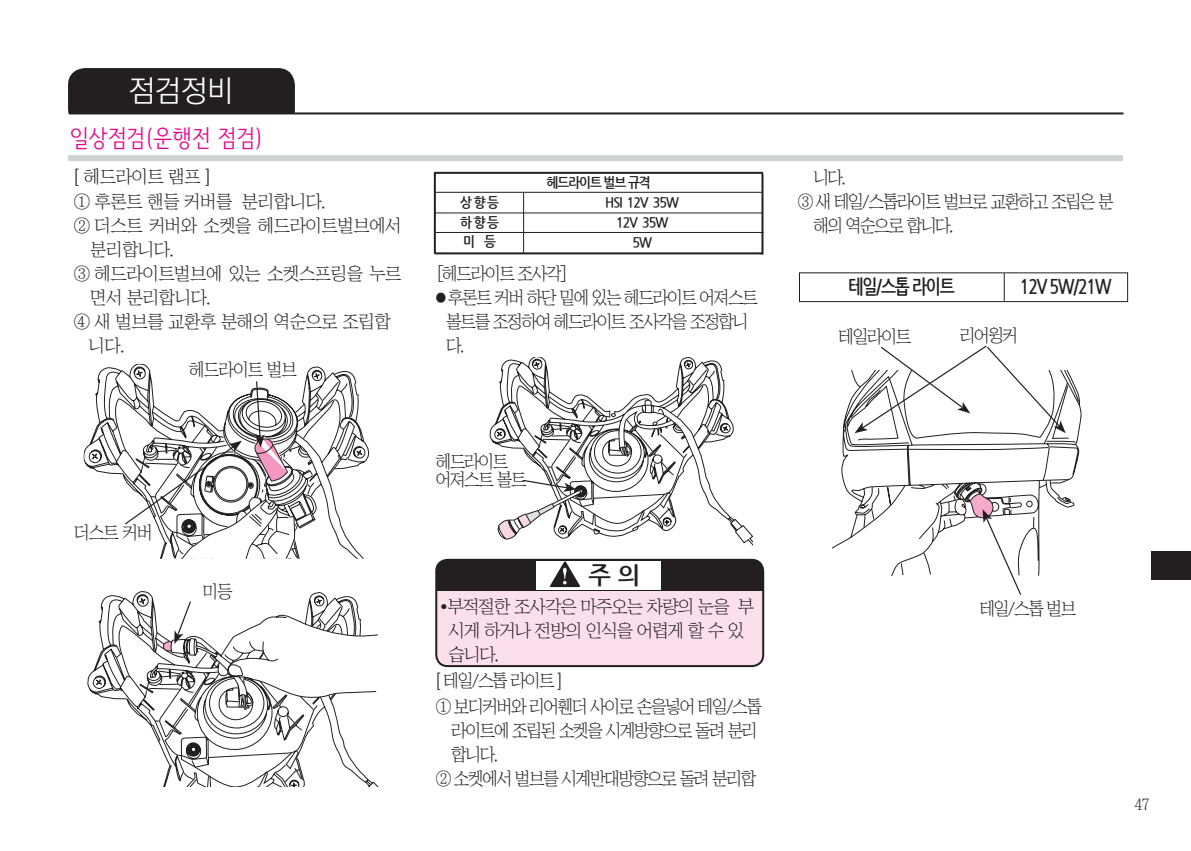
<style>
.page{position:relative;width:1191px;height:851px;background:#fff}
.page>*{position:absolute;margin:0;border:0;box-sizing:border-box;transform-origin:0 0}
.정규{font:300 30px "Ko Pub Dotum";color:#fff}
.정규-2{font:24px "Se N CL";color:#ed028c}
.정규-3{font:700 24px "Nanum Gothic";color:#231f20}
.정규-4{font:700 20px "Nanum Gothic";letter-spacing:-.075em;color:#231f20;scale:.8 1}
.정규-5{font:18px/24px "Chosunilbo NM";letter-spacing:-.075em;color:#231f20;scale:.95 1}
.정규-6{font:18px/24px "Chosunilbo NM";letter-spacing:-.025em;color:#231f20}
.정규-7{font:18px/24px "Chosunilbo NM";letter-spacing:-.05em;color:#231f20}
.중고9_5{font:18px "Chosunilbo NM";letter-spacing:-.025em;color:#231f20}
.중고9_5-2{font:18px "Chosunilbo NM";letter-spacing:-.025em;color:#231f20;scale:.95 1}
.정규-8{font:18px "Chosunilbo NM";letter-spacing:-.075em;color:#231f20}
.정규-9{font:16px "Chosunilbo NM";color:#231f20;scale:.95 1}
.정규-10{font:700 14px "Nanum Gothic";letter-spacing:-.075em;color:#231f20;scale:.9 1}
.s1{font-family:"Ko Pub Dotum";font-weight:300}
.s2{font-size:12px}
</style>
<div class="page">
<div style="left:1151px;top:551px;width:40px;height:29px;background:#231f20"></div>
<div style="left:68px;top:68px;width:227px;height:58px;background:#231f20;border-radius:17px"></div>
<div style="left:57px;top:113px;width:243px;height:29px;background:#fff"></div>
<div style="left:68px;top:155px;width:1055px;height:6px;background:#d1d2d4"></div>
<svg style="left:89px;top:366px;width:277px;height:192px"></svg>
<hr style="left:523px;top:192px;width:1px;height:61px;background:#231f20">
<div style="left:436px;top:559px;width:327px;height:107px;background:#fbdfeb;border-radius:11px"></div>
<div style="left:436px;top:559px;width:327px;height:32px;background:#231f20"></div>
<div style="left:435px;top:558px;width:329px;height:109px;border:2px solid #231f20;border-radius:11px"></div>
<div style="left:536px;top:561px;width:124px;height:28px;background:#fff"></div>
<svg style="left:549px;top:560px;width:32px;height:27px"></svg>
<hr style="left:435px;top:212px;width:328px;height:1px;background:#231f20">
<hr style="left:436px;top:232px;width:327px;height:1px;background:#231f20">
<hr style="left:435px;top:192px;width:328px;height:1px;background:#231f20">
<hr style="left:434px;top:172px;width:329px;height:2px;background:#231f20">
<hr style="left:434px;top:252px;width:329px;height:2px;background:#231f20">
<hr style="left:434px;top:172px;width:2px;height:81px;background:#231f20">
<hr style="left:761px;top:173px;width:2px;height:81px;background:#231f20">
<div style="left:799px;top:272px;width:329px;height:30px;border:1px solid #231f20"></div>
<svg style="left:1003px;top:273px;width:1px;height:28px"></svg>
<svg style="left:490px;top:421px;width:262px;height:124px"></svg>
<svg style="left:494px;top:358px;width:237px;height:176px"></svg>
<svg style="left:498px;top:385px;width:205px;height:154px"></svg>
<svg style="left:93px;top:593px;width:263px;height:107px"></svg>
<svg style="left:117px;top:600px;width:261px;height:186px"></svg>
<svg style="left:113px;top:380px;width:221px;height:178px"></svg>
<svg style="left:832px;top:370px;width:249px;height:179px"></svg>
<svg style="left:855px;top:478px;width:219px;height:117px"></svg>
<svg style="left:854px;top:345px;width:211px;height:88px"></svg>
<hr style="left:69px;top:112px;width:1054px;height:2px;background:#231f20">
<p class="정규" style="left:129px;top:76px;width:106px">점검정비</p>
<p class="정규-2" style="left:70px;top:127px;width:195px">일상점검(운행전 점검)</p>
<p class="중고9_5" style="left:74px;top:167px;width:139px"><span class="s1">[</span> 헤드라이트 램프 <span class="s1">]</span></p>
<p class="중고9_5" style="left:74px;top:192px;width:253px">① 후론트 핸들 커버를 분리합니다.</p>
<p class="정규-6" style="left:90px;top:213px;width:313px;text-indent:-16px">② 더스트 커버와 소켓을 헤드라이트벌브에서 분리합니다.</p>
<p class="정규-6" style="left:90px;top:261px;width:313px;text-indent:-16px">③ 헤드라이트벌브에 있는 소켓스프링을 누르 면서 분리합니다.</p>
<p class="정규-6" style="left:74px;top:309px;width:318px">④ 새 벌브를 교환후 분해의 역순으로 조립합</p>
<p class="정규-8" style="left:89px;top:336px;width:37px">니다.</p>
<p class="정규-5" style="left:189px;top:357px;width:115px">헤드라이트 벌브</p>
<p class="정규-5" style="left:74px;top:520px;width:84px">더스트 커버</p>
<p class="정규-5" style="left:202px;top:579px;width:33px">미등</p>
<p class="정규-10" style="left:460px;top:196px;width:45px">상 향 등</p>
<p class="정규-10" style="left:460px;top:216px;width:45px">하 향 등</p>
<p class="정규-10" style="left:463px;top:235px;width:38px">미 등</p>
<p class="정규-10" style="left:546px;top:175px;width:117px">헤드라이트 벌브 규격</p>
<p class="정규-10" style="left:605px;top:196px;width:83px">HSI 12V 35W</p>
<p class="정규-10" style="left:616px;top:215px;width:60px">12V 35W</p>
<p class="정규-10" style="left:632px;top:235px;width:23px">5W</p>
<p class="정규-5" style="left:436px;top:261px;width:141px">[헤드라이트 조사각]</p>
<p class="정규-5" style="left:446px;top:285px;width:330px;text-indent:-10px"><span class="s2">●</span> 후론트 커버 하단 밑에 있는 헤드라이트 어져스트 볼트를 조정하여 헤드라이트 조사각을 조정합니 다.</p>
<p class="정규-5" style="left:436px;top:449px;width:78px">헤드라이트</p>
<p class="정규-5" style="left:436px;top:467px;width:97px">어져스트 볼트</p>
<p class="정규-3" style="left:588px;top:563px;width:53px">주 의</p>
<p class="정규-7" style="left:448px;top:594px;width:307px;text-indent:-9px">•부적절한 조사각은 마주오는 차량의 눈을 부 시게 하거나 전방의 인식을 어렵게 할 수 있 습니다.</p>
<p class="중고9_5-2" style="left:436px;top:671px;width:135px"><span class="s1">[</span> 테일/스톱 라이트 <span class="s1">]</span></p>
<p class="정규-5" style="left:451px;top:693px;width:328px;text-indent:-16px">① 보디커버와 리어휀더 사이로 손을넣어 테일/스톱 라이트에 조립된 소켓을 시계방향으로 돌려 분리 합니다.</p>
<p class="정규-5" style="left:436px;top:765px;width:339px">② 소켓에서 벌브를 시계반대방향으로 돌려 분리합</p>
<p class="정규-5" style="left:813px;top:165px;width:35px">니다.</p>
<p class="정규-5" style="left:813px;top:189px;width:318px;text-indent:-16px">③ 새 테일/스톱라이트 벌브로 교환하고 조립은 분 해의 역순으로 합니다.</p>
<p class="정규-4" style="left:848px;top:277px;width:134px">테일/스톱 라이트</p>
<p class="정규-4" style="left:1019px;top:277px;width:116px">12V 5W/21W</p>
<p class="정규-5" style="left:838px;top:324px;width:78px">테일라이트</p>
<p class="정규-5" style="left:959px;top:323px;width:63px">리어윙커</p>
<p class="정규-5" style="left:979px;top:596px;width:103px">테일/스톱 벌브</p>
<p class="정규-9" style="left:1134px;top:796px;width:17px">47</p>
</div>
